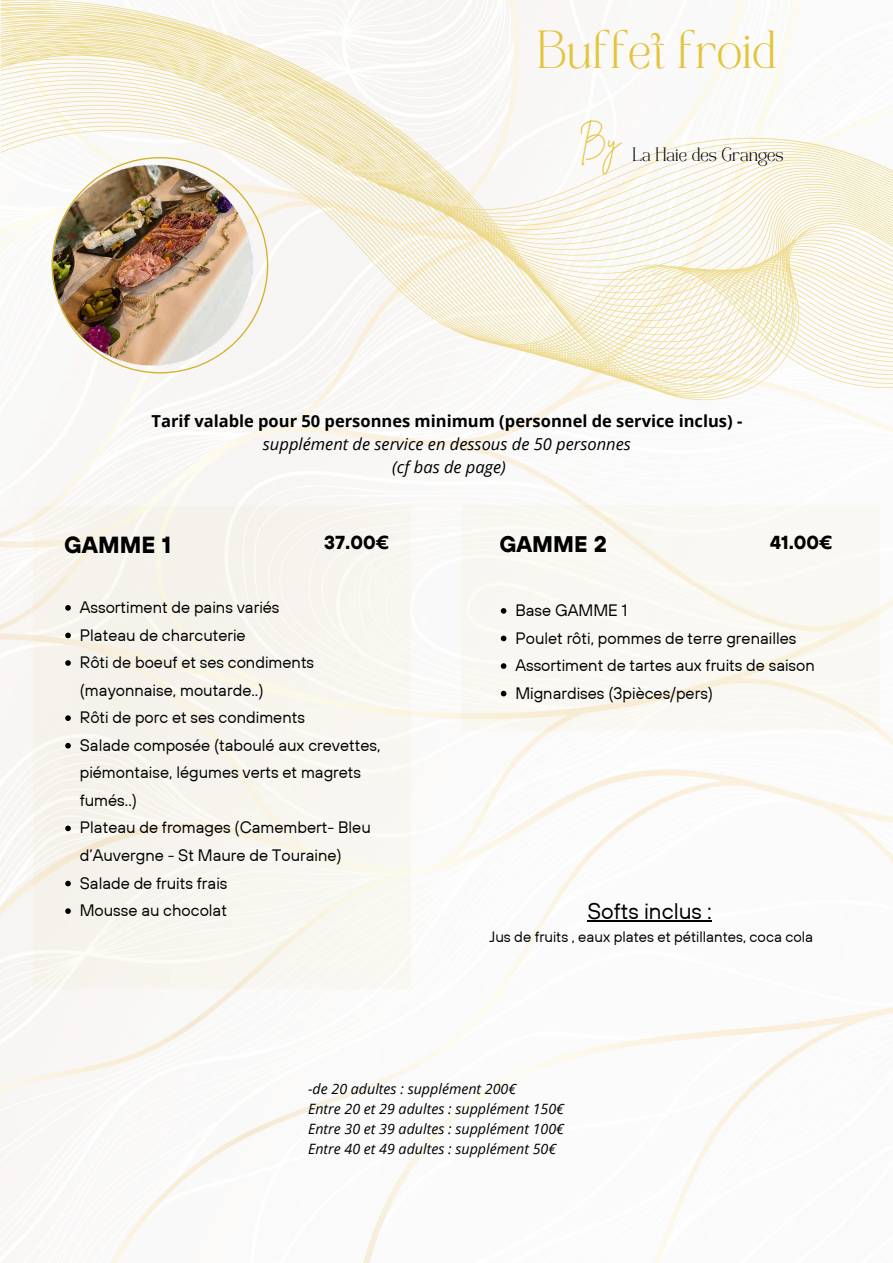
<style>
.page{position:relative;width:893px;height:1263px;background:#fff}
.page>*{position:absolute;margin:0;border:0;box-sizing:border-box;transform-origin:0 0}
.t1{font:37.5px "TANGARLAND";color:#e4c43d}
.t2{font:700 23.25px "TT Hoves";color:#000}
.t3{font:22.5px "TT Hoves";color:#000}
.t4{font:700 22.5px "TT Hoves";color:#000}
.t5{font:700 18.75px "TT Hoves";color:#000}
.t6{font:16.5px/27.6px "TT Hoves";color:#000}
.t7{font:700 16.5px "Open Sans";color:#000}
.t8{font:italic 16.5px/23.1px "Open Sans";color:#000;text-align:center}
.t9{font:15px "TT Hoves";color:#000}
.t10{font:italic 14.25px/19.9px "Open Sans";color:#000}
.t11{font:13.5px "TANGARLAND";color:#000}
</style>
<div class="page">
<img style="left:0;top:0;width:893px;height:1263px">
<div style="left:33px;top:506px;width:377px;height:482px;background:#f7f4ee"></div>
<div style="left:461px;top:506px;width:418px;height:225px;background:#f9f8f2"></div>
<svg style="left:1px;top:0;width:892px;height:401px;fill:#f9f7f6"></svg>
<img style="left:35px;top:149px;width:233px;height:233px;border-radius:50%">
<img style="left:52px;top:157px;width:216px;height:216px">
<svg style="left:65px;top:605px;width:6px;height:6px"></svg>
<svg style="left:65px;top:633px;width:6px;height:5px"></svg>
<svg style="left:65px;top:660px;width:6px;height:6px"></svg>
<svg style="left:65px;top:715px;width:6px;height:6px"></svg>
<svg style="left:65px;top:743px;width:6px;height:5px"></svg>
<svg style="left:65px;top:825px;width:6px;height:6px"></svg>
<svg style="left:65px;top:881px;width:6px;height:5px"></svg>
<svg style="left:65px;top:908px;width:6px;height:6px"></svg>
<svg style="left:501px;top:608px;width:5px;height:6px"></svg>
<svg style="left:501px;top:636px;width:5px;height:5px"></svg>
<svg style="left:501px;top:663px;width:5px;height:6px"></svg>
<svg style="left:501px;top:691px;width:5px;height:5px"></svg>
<hr style="left:587px;top:920px;width:125px;height:1px;background:#000">
<h1 class="t1" style="left:537px;top:30px;width:241px">Buffet froid</h1>
<p class="t11" style="left:579px;top:147px;width:205px"><sup>By</sup> La Haie des Granges</p>
<p class="t7" style="left:152px;top:409px;width:592px">Tarif valable pour 50 personnes minimum (personnel de service inclus) -</p>
<p class="t8" style="left:263px;top:432px;width:369px">supplément de service en dessous de 50 personnes (cf bas de page)</p>
<h2 class="t2" style="left:64px;top:529px;width:108px">GAMME 1</h2>
<p class="t5" style="left:324px;top:530px;width:66px">37.00€</p>
<h3 class="t4" style="left:499px;top:529px;width:109px">GAMME 2</h3>
<p class="t5" style="left:770px;top:530px;width:64px">41.00€</p>
<p class="t6" style="left:80px;top:593px;width:302px">Assortiment de pains variés<br>Plateau de charcuterie<br>Rôti de boeuf et ses condiments (mayonnaise, moutarde..)<br>Rôti de porc et ses condiments<br>Salade composée (taboulé aux crevettes, piémontaise, légumes verts et magrets fumés..)<br>Plateau de fromages (Camembert- Bleu d’Auvergne - St Maure de Touraine)<br>Salade de fruits frais<br>Mousse au chocolat</p>
<p class="t6" style="left:515px;top:596px;width:301px">Base GAMME 1<br>Poulet rôti, pommes de terre grenailles<br>Assortiment de tartes aux fruits de saison<br>Mignardises (3pièces/pers)</p>
<h3 class="t3" style="left:587px;top:896px;width:126px">Softs inclus :</h3>
<p class="t9" style="left:489px;top:927px;width:325px">Jus de fruits , eaux plates et pétillantes, coca cola</p>
<p class="t10" style="left:308px;top:1078px;width:257px">-de 20 adultes : supplément 200€<br>Entre 20 et 29 adultes : supplément 150€ Entre 30 et 39 adultes : supplément 100€ Entre 40 et 49 adultes : supplément 50€</p>
</div>
